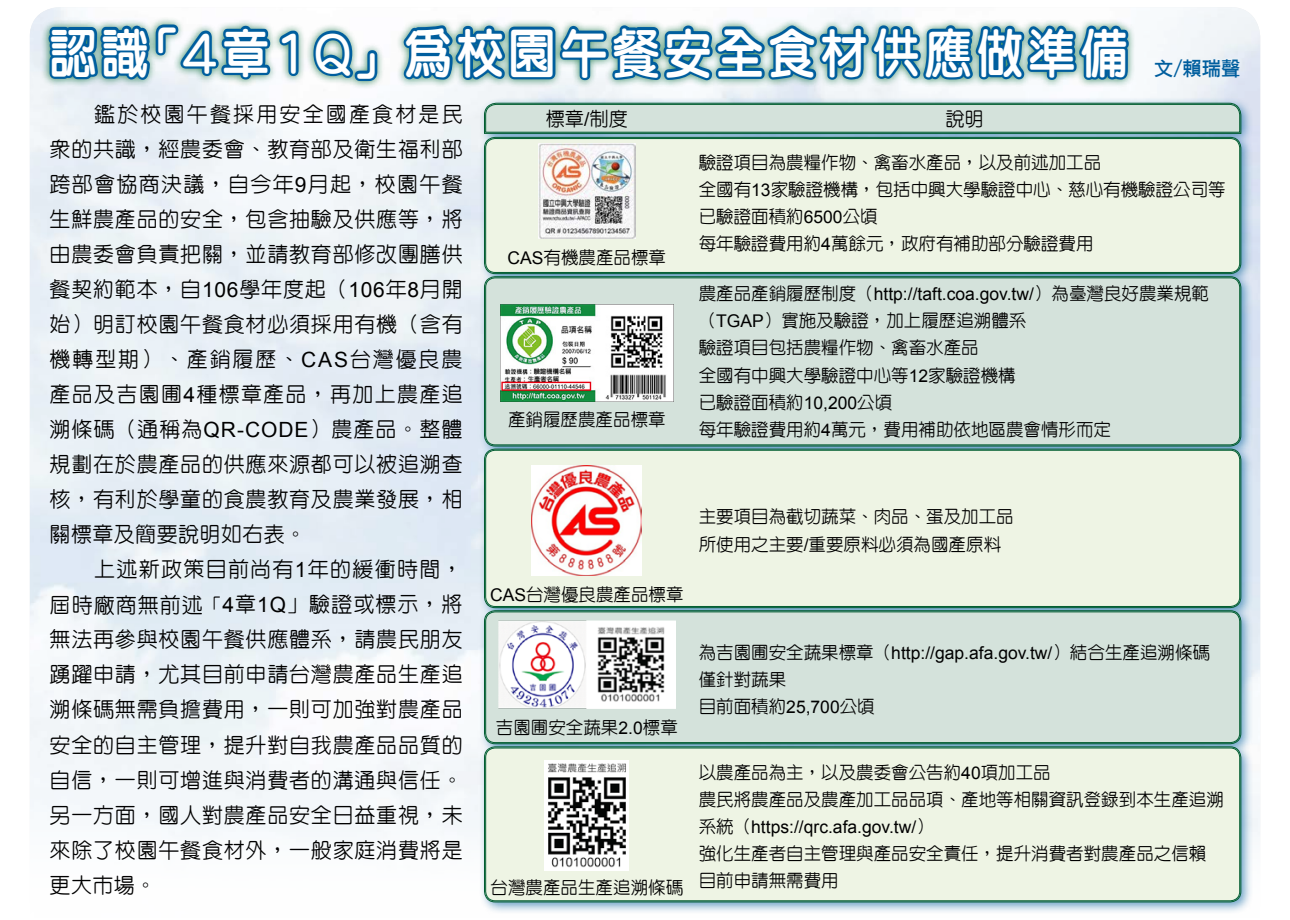
<style>
.page{position:relative;width:1290px;height:920px;background:#fff}
.page>*{position:absolute;margin:0;border:0;box-sizing:border-box;transform-origin:0 0}
.t1{font:52.5px "DF Li Yuan W7 WINP BF";letter-spacing:.1em;color:#fff;scale:.9 1}
.t2{font:500 21px/35px "Yen Round";letter-spacing:.035em;color:#000;text-align:justify}
.t3{font:500 19.25px "Yen Round";color:#000}
.t4{font:19.25px "DF Li Hei W5 WINP BF";color:#005e9e}
.t5{font:500 17.5px/27.1px "Yen Round";color:#000}
.t6{font:17.5px "Arial";color:#000}
.s1{font-family:"Arial";font-weight:400}
.s2{font-size:17.5px}
.s3{font-family:"Yen Round";font-weight:500}
</style>
<div class="page">
<div style="left:41px;top:17px;width:1095px;height:73px;background:#006835;opacity:.75"></div>
<svg style="left:46px;top:7px;width:255px;height:105px"></svg>
<svg style="left:310px;top:28px;width:70px;height:56px"></svg>
<svg style="left:401px;top:20px;width:730px;height:64px;background:#4f90b3"></svg>
<div style="left:478px;top:97px;width:776px;height:818px;background:#005e9e;opacity:.6"></div>
<svg style="left:484px;top:103px;width:757px;height:31px;background:#bad1c6"></svg>
<div style="left:485px;top:138px;width:755px;height:135px;background:#eef4e4;border-radius:10px"></div>
<div style="left:485px;top:138px;width:755px;height:135px;border:1px solid #015d30;border-radius:9px"></div>
<div style="left:485px;top:277px;width:755px;height:168px;background:#d4e2db;border-radius:10px"></div>
<div style="left:485px;top:277px;width:755px;height:168px;border:1px solid #015d30;border-radius:9px"></div>
<div style="left:485px;top:450px;width:755px;height:157px;background:#eef4e4;border-radius:10px"></div>
<div style="left:485px;top:450px;width:755px;height:157px;border:1px solid #015d30;border-radius:9px"></div>
<div style="left:485px;top:611px;width:755px;height:132px;background:#d4e2db;border-radius:10px"></div>
<div style="left:485px;top:611px;width:755px;height:132px;border:1px solid #015d30;border-radius:9px"></div>
<div style="left:485px;top:747px;width:755px;height:154px;background:#eef4e4;border-radius:10px"></div>
<div style="left:485px;top:747px;width:755px;height:154px;border:1px solid #015d30;border-radius:9px"></div>
<img style="left:539px;top:143px;width:96px;height:96px">
<img style="left:500px;top:304px;width:173px;height:97px">
<img style="left:532px;top:465px;width:110px;height:110px">
<img style="left:498px;top:621px;width:177px;height:87px">
<img style="left:545px;top:760px;width:84px;height:110px">
<h1 class="t1" style="left:50px;top:27px;width:1199px">認識「4章1Q」 為校園午餐安全食材供應做準備</h1>
<p class="t4" style="left:1154px;top:59px;width:88px">文/賴瑞聲</p>
<p class="t2" style="left:50px;top:97px;width:415px;text-indent:45px">鑑於校園午餐採用安全國產食材是民眾的共識，經農委會、教育部及衛生福利部跨部會協商決議，自今年<span class="s1">9</span>月起，校園午餐生鮮農產品的安全，包含抽驗及供應等，將由農委會負責把關，並請教育部修改團膳供餐契約範本，自<span class="s1">106</span>學年度起（<span class="s1">106</span>年<span class="s1">8</span>月開始）明訂校園午餐食材必須採用有機（含有機轉型期）、產銷履歷、<span class="s1">CAS</span>台灣優良農產品及吉園圃<span class="s1">4</span>種標章產品，再加上農產追溯條碼（通稱為<span class="s1">QR-CODE</span>）農產品。整體規劃在於農產品的供應來源都可以被追溯查核，有利於學童的食農教育及農業發展，相關標章及簡要說明如右表。</p>
<p class="t2" style="left:50px;top:552px;width:414px;text-indent:45px">上述新政策目前尚有<span class="s1">1</span>年的緩衝時間，屆時廠商無前述<span class="s2">「</span><span class="s1">4</span>章<span class="s1">1Q</span>」驗證或標示，將無法再參與校園午餐供應體系，請農民朋友踴躍申請，尤其目前申請台灣農產品生產追溯條碼無需負擔費用，一則可加強對農產品安全的自主管理，提升對自我農產品品質的自信，一則可增進與消費者的溝通與信任。另一方面，國人對農產品安全日益重視，未來除了校園午餐食材外，一般家庭消費將是更大市場。</p>
<p class="t3" style="left:546px;top:108px;width:84px">標章<span class="s1">/</span>制度</p>
<p class="t3" style="left:945px;top:108px;width:40px">說明</p>
<p class="t5" style="left:508px;top:244px;width:160px"><span class="s1">CAS</span>有機農產品標章</p>
<p class="t5" style="left:508px;top:406px;width:159px">產銷履歷農產品標章</p>
<p class="t5" style="left:699px;top:149px;width:528px">驗證項目為農糧作物、禽畜水產品，以及前述加工品<br>全國有<span class="s1">13</span>家驗證機構，包括中興大學驗證中心、慈心有機驗證公司等已驗證面積約<span class="s1">6500</span>公頃<br>每年驗證費用約<span class="s1">4</span>萬餘元，政府有補助部分驗證費用</p>
<p class="t6" style="left:699px;top:282px;width:512px"><span class="s3">農產品產銷履歷制度（</span>http://taft.coa.gov.tw/<span class="s3">）為臺灣良好農業規範</span></p>
<p class="t5" style="left:699px;top:307px;width:414px">（<span class="s1">TGAP</span>）實施及驗證，加上履歷追溯體系<br>驗證項目包括農糧作物、禽畜水產品<br>全國有中興大學驗證中心等<span class="s1">12</span>家驗證機構<br>已驗證面積約<span class="s1">10,200</span>公頃<br>每年驗證費用約<span class="s1">4</span>萬元，費用補助依地區農會情形而定</p>
<p class="t5" style="left:490px;top:580px;width:195px"><span class="s1">CAS</span>台灣優良農產品標章</p>
<p class="t5" style="left:699px;top:503px;width:316px">主要項目為截切蔬菜、肉品、蛋及加工品所使用之主要<span class="s1">/</span>重要原料必須為國產原料</p>
<p class="t5" style="left:496px;top:713px;width:183px">吉園圃安全蔬果<span class="s1">2.0</span>標章</p>
<p class="t5" style="left:491px;top:873px;width:194px">台灣農產品生產追溯條碼</p>
<p class="t6" style="left:699px;top:641px;width:513px"><span class="s3">為吉園圃安全蔬果標章（</span>http://gap.afa.gov.tw/<span class="s3">）結合生產追溯條碼</span></p>
<p class="t5" style="left:699px;top:665px;width:178px">僅針對蔬果<br>目前面積約<span class="s1">25,700</span>公頃</p>
<p class="t5" style="left:699px;top:758px;width:527px">以農產品為主，以及農委會公告約<span class="s1">40</span>項加工品<br>農民將農產品及農產加工品品項、產地等相關資訊登錄到本生產追溯</p>
<p class="t6" style="left:699px;top:815px;width:237px"><span class="s3">系統（</span>https://qrc.afa.gov.tw/<span class="s3">）</span></p>
<p class="t5" style="left:699px;top:840px;width:509px">強化生產者自主管理與產品安全責任，提升消費者對農產品之信賴目前申請無需費用</p>
</div>
